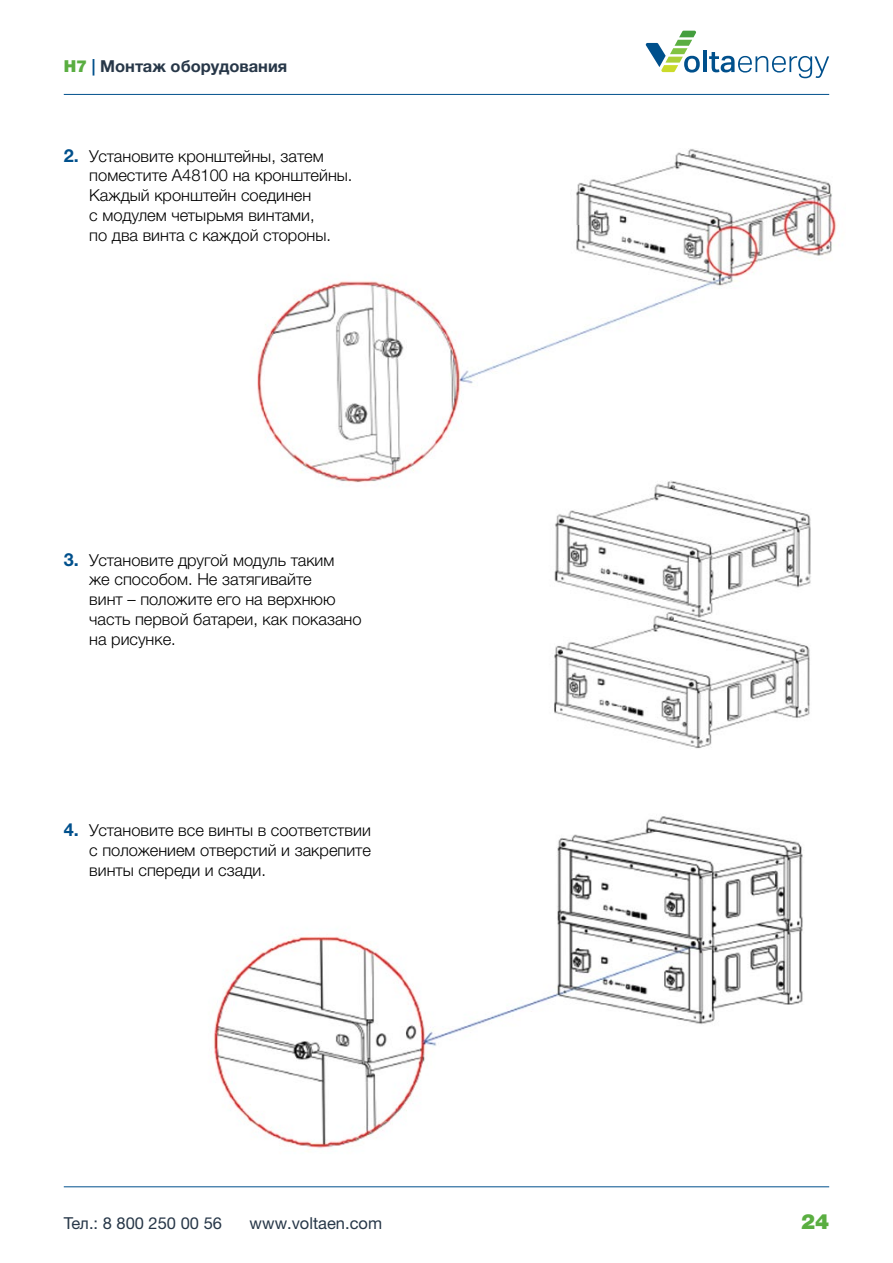
<style>
.page{position:relative;width:893px;height:1263px;background:#fff}
.page>*{position:absolute;margin:0;border:0;box-sizing:border-box;transform-origin:0 0}
.t1{font:900 21px "Helvetica Neue LTW1 G";color:#5aae41}
.t2{font:300 16.5px/19.8px "Helvetica Neue LTW1 G";color:#000}
.t3{font:16.5px "Helvetica Neue LTW1 G";color:#273748}
.t4{font:700 16.5px "Helvetica Neue LTW1 G";color:#273748}
.s1{font-weight:900;color:#5aae41}
.s2{color:#00508c}
.s3{font-weight:700;font-size:18px;color:#00508c}
</style>
<div class="page">
<img style="left:211px;top:149px;width:627px;height:1003px">
<hr style="left:64px;top:94px;width:765px;height:1px;background:#00508c">
<hr style="left:64px;top:1186px;width:765px;height:1px;background:#00508c">
<svg style="left:646px;top:31px;width:54px;height:42px"></svg>
<hr style="left:703px;top:50px;width:4px;height:22px;background:#00508c">
<svg style="left:709px;top:52px;width:120px;height:26px"></svg>
<p class="t4" style="left:64px;top:56px;width:225px"><span class="s1">H7</span> <span class="s2">|</span> Монтаж оборудования</p>
<p class="t2" style="left:89px;top:146px;width:265px;text-indent:-26px"><span class="s3">2.</span> Установите кронштейны, затем поместите А48100 на кронштейны.<br>Каждый кронштейн соединен<br>с модулем четырьмя винтами,<br>по два винта с каждой стороны.</p>
<p class="t2" style="left:89px;top:550px;width:274px;text-indent:-26px"><span class="s3">3.</span> Установите другой модуль таким<br>же способом. Не затягивайте<br>винт – положите его на верхнюю часть первой батареи, как показано на рисунке.</p>
<p class="t2" style="left:89px;top:820px;width:283px;text-align:justify;text-indent:-26px"><span class="s3">4.</span> Установите все винты в соответствии с положением отверстий и закрепите винты спереди и сзади.</p>
<p class="t3" style="left:64px;top:1213px;width:160px">Тел.: 8 800 250 00 56</p>
<p class="t3" style="left:250px;top:1213px;width:134px">www.voltaen.com</p>
<p class="t1" style="left:801px;top:1209px;width:30px">24</p>
</div>
